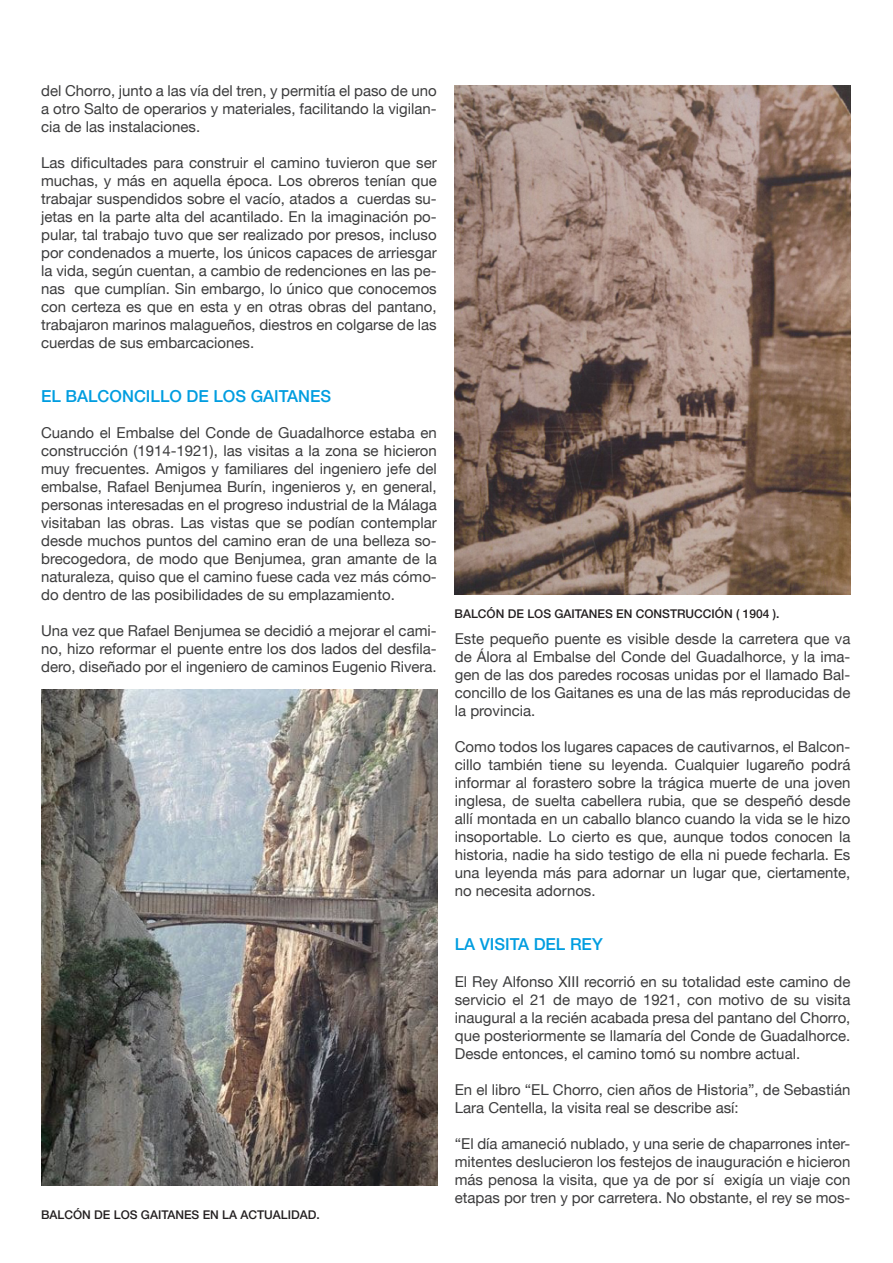
<style>
.page{position:relative;width:893px;height:1263px;background:#fff}
.page>*{position:absolute;margin:0;border:0;box-sizing:border-box;transform-origin:0 0}
.t1{font:500 16.5px "Helvetica Neue";color:#009de0}
.t2{font:15px/18px "Helvetica Neue";color:#3c3c3d;text-align:justify}
.t3{font:500 12px "Helvetica Neue";color:#231f20}
</style>
<div class="page">
<img style="left:455px;top:85px;width:395px;height:509px">
<img style="left:41px;top:689px;width:397px;height:496px">
<p class="t2" style="left:41px;top:81px;width:397px">del Chorro, junto a las vía del tren, y permitía el paso de uno a otro Salto de operarios y materiales, facilitando la vigilan&shy;cia de las instalaciones.</p>
<p class="t2" style="left:41px;top:153px;width:397px">Las dificultades para construir el camino tuvieron que ser muchas, y más en aquella época. Los obreros tenían que trabajar suspendidos sobre el vacío, atados a cuerdas su&shy;jetas en la parte alta del acantilado. En la imaginación po&shy;pular, tal trabajo tuvo que ser realizado por presos, incluso por condenados a muerte, los únicos capaces de arriesgar la vida, según cuentan, a cambio de redenciones en las pe&shy;nas que cumplían. Sin embargo, lo único que conocemos con certeza es que en esta y en otras obras del pantano, trabajaron marinos malagueños, diestros en colgarse de las cuerdas de sus embarcaciones.</p>
<p class="t1" style="left:41px;top:386px;width:292px">EL BALCONCILLO DE LOS GAITANES</p>
<p class="t2" style="left:41px;top:423px;width:397px">Cuando el Embalse del Conde de Guadalhorce estaba en construcción (1914-1921), las visitas a la zona se hicieron muy frecuentes. Amigos y familiares del ingeniero jefe del embalse, Rafael Benjumea Burín, ingenieros y, en general, personas interesadas en el progreso industrial de la Málaga visitaban las obras. Las vistas que se podían contemplar desde muchos puntos del camino eran de una belleza so&shy;brecogedora, de modo que Benjumea, gran amante de la naturaleza, quiso que el camino fuese cada vez más cómo&shy;do dentro de las posibilidades de su emplazamiento.</p>
<p class="t2" style="left:41px;top:621px;width:397px">Una vez que Rafael Benjumea se decidió a mejorar el cami&shy;no, hizo reformar el puente entre los dos lados del desfila&shy;dero, diseñado por el ingeniero de caminos Eugenio Rivera.</p>
<p class="t2" style="left:455px;top:630px;width:397px">Este pequeño puente es visible desde la carretera que va de Álora al Embalse del Conde del Guadalhorce, y la ima&shy;gen de las dos paredes rocosas unidas por el llamado Bal&shy;concillo de los Gaitanes es una de las más reproducidas de la provincia.</p>
<p class="t2" style="left:455px;top:738px;width:397px">Como todos los lugares capaces de cautivarnos, el Balcon&shy;cillo también tiene su leyenda. Cualquier lugareño podrá informar al forastero sobre la trágica muerte de una joven inglesa, de suelta cabellera rubia, que se despeñó desde allí montada en un caballo blanco cuando la vida se le hizo insoportable. Lo cierto es que, aunque todos conocen la historia, nadie ha sido testigo de ella ni puede fecharla. Es una leyenda más para adornar un lugar que, ciertamente, no necesita adornos.</p>
<p class="t3" style="left:455px;top:606px;width:326px">BALCÓN DE LOS GAITANES EN CONSTRUCCIÓN ( 1904 ).</p>
<p class="t3" style="left:41px;top:1208px;width:280px">BALCÓN DE LOS GAITANES EN LA ACTUALIDAD.</p>
<p class="t1" style="left:455px;top:935px;width:149px">LA VISITA DEL REY</p>
<p class="t2" style="left:455px;top:972px;width:397px">El Rey Alfonso XIII recorrió en su totalidad este camino de servicio el 21 de mayo de 1921, con motivo de su visita inaugural a la recién acabada presa del pantano del Chorro, que posteriormente se llamaría del Conde de Guadalhorce.<br>Desde entonces, el camino tomó su nombre actual.</p>
<p class="t2" style="left:455px;top:1080px;width:397px">En el libro “EL Chorro, cien años de Historia”, de Sebastián<br>Lara Centella, la visita real se describe así:</p>
<p class="t2" style="left:455px;top:1134px;width:397px">“El día amaneció nublado, y una serie de chaparrones inter&shy;mitentes deslucieron los festejos de inauguración e hicieron más penosa la visita, que ya de por sí exigía un viaje con etapas por tren y por carretera. No obstante, el rey se mos-</p>
</div>
